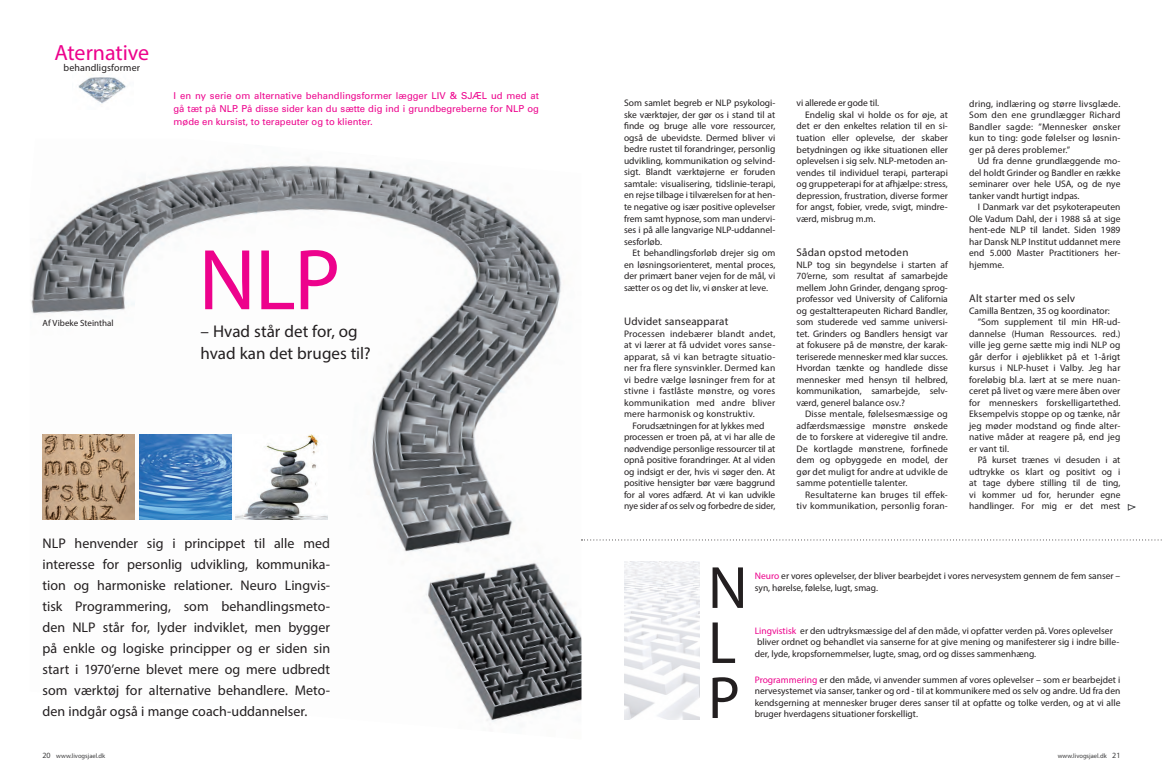
<style>
.page{position:relative;width:1163px;height:780px;background:#fff}
.page>*{position:absolute;margin:0;border:0;box-sizing:border-box;transform-origin:0 0}
.t1{font:87px "Myriad Pro";color:#ed028c}
.t2{font:60px "Myriad Pro";color:#231f20}
.t3{font:22px "Myriad Pro";letter-spacing:-.005em;color:#ed028c}
.t4{font:17px/22px "Myriad Pro";letter-spacing:.005em;color:#231f20}
.t5{font:14px/21px "Myriad Pro";letter-spacing:.005em;color:#231f20;text-align:justify}
.t6{font:11px "Myriad Pro";letter-spacing:.02em;color:#231f20}
.t7{font:10px "Myriad Pro";letter-spacing:.01em;color:#231f20}
.t8{font:9.5px/11.5px "Myriad Pro";color:#231f20;text-align:justify}
.t9{font:9.5px/13px "Univers LT Std";color:#ed028c;text-align:justify}
.t10{font:9.5px/11.5px "Myriad Pro";letter-spacing:.02em;color:#231f20;text-align:right}
.t11{font:9px "Myriad Pro";color:#231f20}
.t12{font:6.5px "Myriad Pro";color:#3e3e3f}
.s1{color:#ed028c}
.s2{font-size:8px}
</style>
<div class="page">
<img style="left:30px;top:165px;width:551px;height:557px">
<img style="left:624px;top:561px;width:75px;height:158px">
<img style="left:78px;top:77px;width:48px;height:27px">
<img style="left:43px;top:434px;width:91px;height:86px">
<img style="left:139px;top:434px;width:92px;height:86px">
<img style="left:236px;top:434px;width:91px;height:86px">
<svg style="left:581px;top:539px;width:581px;height:1px"></svg>
<svg style="left:1127px;top:504px;width:8px;height:6px"></svg>
<p class="t3" style="left:55px;top:39px;width:96px">Aternative</p>
<p class="t7" style="left:64px;top:62px;width:78px">behandligsformer</p>
<p class="t11" style="left:43px;top:317px;width:73px">Af Vibeke Steinthal</p>
<p class="t9" style="left:173px;top:89px;width:367px">I en ny serie om alternative behandlingsformer lægger LIV &amp; SJÆL ud med at gå tæt på NLP. På disse sider kan du sætte dig ind i grundbegreberne for NLP og møde en kursist, to terapeuter og to klienter.</p>
<p class="t8" style="left:624px;top:97px;width:153px">Som samlet begreb er NLP psykologi&shy;ske værktøjer, der gør os i stand til at finde og bruge alle vore ressourcer, også de ubevidste. Dermed bliver vi bedre rustet til forandringer, personlig udvikling, kommunikation og selvind&shy;sigt. Blandt værktøjerne er foruden samtale: visualisering, tidslinie-terapi, en rejse tilbage i tilværelsen for at hen&shy;te negative og især positive oplevelser frem samt hypnose, som man undervi&shy;ses i på alle langvarige NLP-uddannel&shy;sesforløb.</p>
<p class="t8" style="left:624px;top:247px;width:153px;text-indent:9px">Et behandlingsforløb drejer sig om en løsningsorienteret, mental proces, der primært baner vejen for de mål, vi sætter os og det liv, vi ønsker at leve.</p>
<p class="t6" style="left:624px;top:314px;width:106px">Udvidet sanseapparat</p>
<p class="t8" style="left:624px;top:327px;width:153px">Processen indebærer blandt andet, at vi lærer at få udvidet vores sanse&shy;apparat, så vi kan betragte situatio&shy;ner fra flere synsvinkler. Dermed kan vi bedre vælge løsninger frem for at stivne i fastlåste mønstre, og vores kommunikation med andre bliver mere harmonisk og konstruktiv.</p>
<p class="t8" style="left:632px;top:419px;width:133px">Forudsætningen for at lykkes med</p>
<p class="t8" style="left:624px;top:431px;width:153px">processen er troen på, at vi har alle de nødvendige personlige ressourcer til at opnå positive forandringer. At al viden og indsigt er der, hvis vi søger den. At positive hensigter bør være baggrund for al vores adfærd. At vi kan udvikle nye sider af os selv og forbedre de sider,</p>
<p class="t1" style="left:198px;top:226px;width:143px">NLP</p>
<p class="t4" style="left:200px;top:319px;width:172px">– Hvad står det for, og hvad kan det bruges til?</p>
<p class="t8" style="left:796px;top:97px;width:84px">vi allerede er gode til.</p>
<p class="t8" style="left:796px;top:109px;width:153px;text-indent:9px">Endelig skal vi holde os for øje, at det er den enkeltes relation til en si&shy;tuation eller oplevelse, der skaber betydningen og ikke situationen eller oplevelsen i sig selv. NLP-metoden an&shy;vendes til individuel terapi, parterapi og gruppeterapi for at afhjælpe: stress, depression, frustration, diverse former for angst, fobier, vrede, svigt, mindre&shy;værd, misbrug m.m.</p>
<p class="t6" style="left:796px;top:245px;width:113px">Sådan opstod metoden</p>
<p class="t8" style="left:796px;top:258px;width:153px">NLP tog sin begyndelse i starten af 70’erne, som resultat af samarbejde mellem John Grinder, dengang sprog&shy;professor ved University of California og gestaltterapeuten Richard Bandler, som studerede ved samme universi&shy;tet. Grinders og Bandlers hensigt var at fokusere på de mønstre, der karak&shy;teriserede mennesker med klar succes.<br>Hvordan tænkte og handlede disse mennesker med hensyn til helbred, kommunikation, samarbejde, selv&shy;værd, generel balance osv.?</p>
<p class="t8" style="left:796px;top:408px;width:153px;text-indent:9px">Disse mentale, følelsesmæssige og adfærdsmæssige mønstre ønskede de to forskere at videregive til andre.<br>De kortlagde mønstrene, forfinede dem og opbyggede en model, der gør det muligt for andre at udvikle de samme potentielle talenter.</p>
<p class="t10" style="left:796px;top:488px;width:153px">Resultaterne kan bruges til effek&shy;tiv kommunikation, personlig foran-</p>
<p class="t8" style="left:969px;top:97px;width:153px">dring, indlæring og større livsglæde.<br>Som den ene grundlægger Richard Bandler sagde: ”Mennesker ønsker kun to ting: gode følelser og løsnin&shy;ger på deres problemer.”</p>
<p class="t8" style="left:969px;top:155px;width:153px;text-indent:9px">Ud fra denne grundlæggende mo&shy;del holdt Grinder og Bandler en række seminarer over hele USA, og de nye tanker vandt hurtigt indpas.</p>
<p class="t8" style="left:969px;top:201px;width:153px;text-indent:9px">I Danmark var det psykoterapeuten Ole Vadum Dahl, der i 1988 så at sige hent-ede NLP til landet. Siden 1989 har Dansk NLP Institut uddannet mere end 5.000 Master Practitioners her&shy;hjemme.</p>
<p class="t6" style="left:969px;top:291px;width:107px">Alt starter med os selv</p>
<p class="t8" style="left:969px;top:304px;width:142px">Camilla Bentzen, 35 og koordinator:</p>
<p class="t8" style="left:969px;top:316px;width:153px;text-indent:9px">”Som supplement til min HR-ud&shy;dannelse (Human Ressources. red.) ville jeg gerne sætte mig indi NLP og går derfor i øjeblikket på et 1-årigt kursus i NLP-huset i Valby. Jeg har foreløbig bl.a. lært at se mere nuan&shy;ceret på livet og være mere åben over for menneskers forskelligartethed.<br>Eksempelvis stoppe op og tænke, når jeg møder modstand og finde alter&shy;native måder at reagere på, end jeg er vant til.</p>
<p class="t8" style="left:969px;top:454px;width:153px;text-indent:9px">På kurset trænes vi desuden i at udtrykke os klart og positivt og i at tage dybere stilling til de ting, vi kommer ud for, herunder egne handlinger. For mig er det mest</p>
<p class="t5" style="left:43px;top:533px;width:289px">NLP henvender sig i princippet til alle med interesse for personlig udvikling, kommunika&shy;tion og harmoniske relationer. Neuro Lingvis&shy;tisk Programmering, som behandlingsmeto&shy;den NLP står for, lyder indviklet, men bygger på enkle og logiske principper og er siden sin start i 1970’erne blevet mere og mere udbredt som værktøj for alternative behandlere. Meto&shy;den indgår også i mange coach-uddannelser.</p>
<p class="t2" style="left:708px;top:550px;width:41px">N</p>
<p class="t2" style="left:708px;top:605px;width:30px">L</p>
<p class="t2" style="left:708px;top:660px;width:33px">P</p>
<p class="t8" style="left:754px;top:570px;width:367px"><span class="s1">Neuro</span> er vores oplevelser, der bliver bearbejdet i vores nervesystem gennem de fem sanser –</p>
<p class="t8" style="left:754px;top:581px;width:125px">syn, hørelse, følelse, lugt, smag.</p>
<p class="t8" style="left:754px;top:624px;width:359px"><span class="s1">Lingvistisk</span> er den udtryksmæssige del af den måde, vi opfatter verden på. Vores oplevelser</p>
<p class="t8" style="left:754px;top:636px;width:366px">bliver ordnet og behandlet via sanserne for at give mening og manifesterer sig i indre bille&shy;der, lyde, kropsfornemmelser, lugte, smag, ord og disses sammenhæng.</p>
<p class="t8" style="left:754px;top:673px;width:367px"><span class="s1">Programmering</span> er den måde, vi anvender summen af vores oplevelser – som er bearbejdet i nervesystemet via sanser, tanker og ord - til at kommunikere med os selv og andre. Ud fra den kendsgerning at mennesker bruger deres sanser til at opfatte og tolke verden, og at vi alle bruger hverdagens situationer forskelligt.</p>
<p class="t12" style="left:43px;top:751px;width:64px"><span class="s2">20</span> www.livogsjael.dk</p>
<p class="t12" style="left:1057px;top:751px;width:64px">www.livogsjael.dk <span class="s2">21</span></p>
</div>
